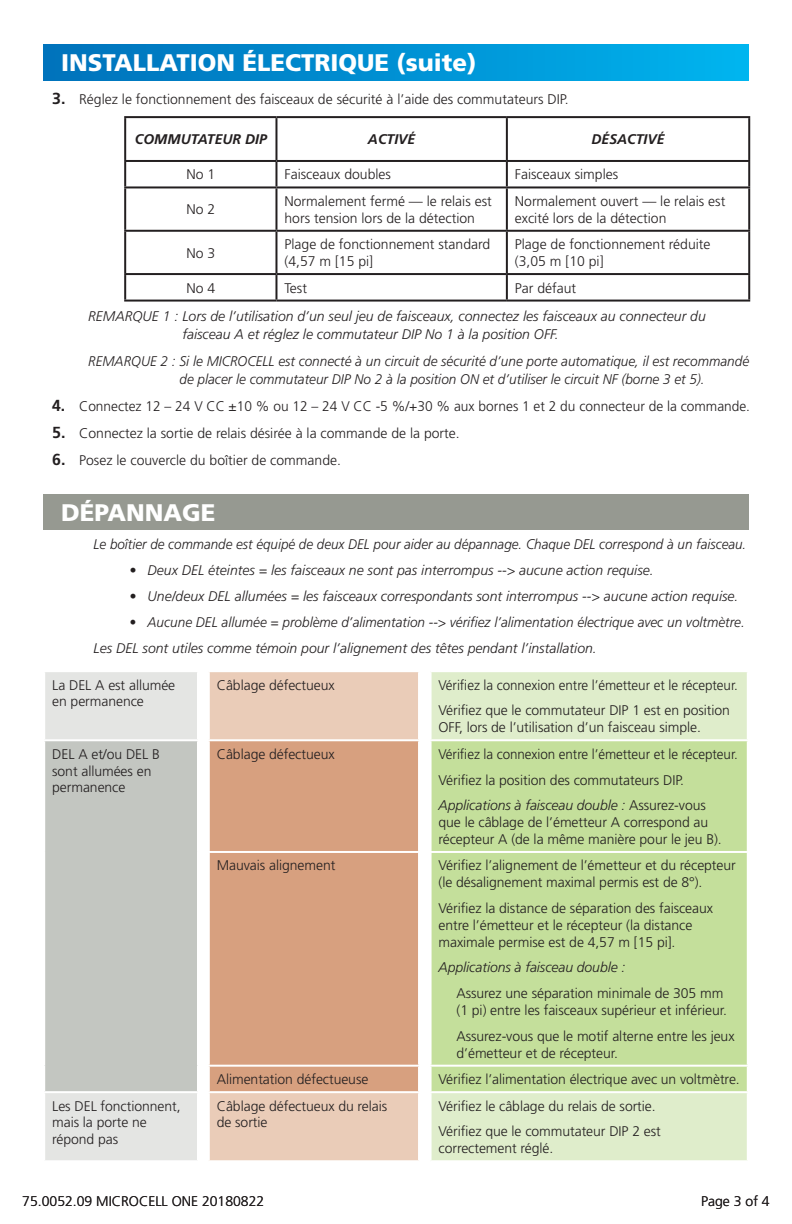
<style>
.page{position:relative;width:792px;height:1224px;background:#fff}
.page>*{position:absolute;margin:0;border:0;box-sizing:border-box;transform-origin:0 0}
.t1{font:900 24px "Frutiger LT Std";color:#fff}
.t2{font:300 14px/16.8px "Frutiger LT Std";letter-spacing:-.005em;color:#231f20}
.t3{font:italic 300 14px/18px "Frutiger LT Std";color:#231f20}
.t4{font:300 14px "Frutiger LT Std";letter-spacing:-.005em;color:#231f20;scale:.96 1}
.t5{font:italic 300 14px "Frutiger LT Std";color:#231f20;scale:.96 1}
.t6{font:italic 700 14px "Frutiger LT Std";color:#231f20}
.s1{font-weight:700;font-size:16px}
.s2{font-style:italic}
</style>
<div class="page">
<div style="left:43px;top:44px;width:706px;height:36px;background:linear-gradient(to right,#0070ba,#00b3ee)"></div>
<div style="left:43px;top:494px;width:706px;height:36px;background:#969991"></div>
<hr style="left:275px;top:118px;width:2px;height:42px;background:#231f20">
<hr style="left:506px;top:118px;width:2px;height:42px;background:#231f20">
<hr style="left:124px;top:160px;width:152px;height:2px;background:#231f20">
<hr style="left:276px;top:160px;width:231px;height:2px;background:#231f20">
<hr style="left:275px;top:162px;width:2px;height:24px;background:#231f20">
<hr style="left:507px;top:160px;width:243px;height:2px;background:#231f20">
<hr style="left:506px;top:162px;width:2px;height:24px;background:#231f20">
<hr style="left:124px;top:186px;width:152px;height:2px;background:#231f20">
<hr style="left:276px;top:186px;width:231px;height:2px;background:#231f20">
<hr style="left:275px;top:188px;width:2px;height:42px;background:#231f20">
<hr style="left:507px;top:186px;width:243px;height:2px;background:#231f20">
<hr style="left:506px;top:188px;width:2px;height:42px;background:#231f20">
<hr style="left:124px;top:230px;width:152px;height:2px;background:#231f20">
<hr style="left:276px;top:230px;width:231px;height:2px;background:#231f20">
<hr style="left:275px;top:232px;width:2px;height:41px;background:#231f20">
<hr style="left:507px;top:230px;width:243px;height:2px;background:#231f20">
<hr style="left:506px;top:232px;width:2px;height:41px;background:#231f20">
<hr style="left:124px;top:273px;width:152px;height:2px;background:#231f20">
<hr style="left:276px;top:273px;width:231px;height:2px;background:#231f20">
<hr style="left:275px;top:275px;width:2px;height:25px;background:#231f20">
<hr style="left:507px;top:273px;width:243px;height:2px;background:#231f20">
<hr style="left:506px;top:275px;width:2px;height:25px;background:#231f20">
<hr style="left:124px;top:116px;width:152px;height:2px;background:#231f20">
<hr style="left:124px;top:118px;width:2px;height:42px;background:#231f20">
<hr style="left:276px;top:116px;width:231px;height:2px;background:#231f20">
<hr style="left:507px;top:116px;width:243px;height:2px;background:#231f20">
<hr style="left:748px;top:118px;width:2px;height:42px;background:#231f20">
<hr style="left:124px;top:162px;width:2px;height:24px;background:#231f20">
<hr style="left:748px;top:162px;width:2px;height:24px;background:#231f20">
<hr style="left:124px;top:188px;width:2px;height:42px;background:#231f20">
<hr style="left:748px;top:188px;width:2px;height:42px;background:#231f20">
<hr style="left:124px;top:232px;width:2px;height:41px;background:#231f20">
<hr style="left:748px;top:232px;width:2px;height:41px;background:#231f20">
<hr style="left:124px;top:275px;width:2px;height:25px;background:#231f20">
<hr style="left:748px;top:275px;width:2px;height:25px;background:#231f20">
<hr style="left:124px;top:300px;width:152px;height:2px;background:#231f20">
<hr style="left:276px;top:300px;width:231px;height:2px;background:#231f20">
<hr style="left:507px;top:300px;width:243px;height:2px;background:#231f20">
<div style="left:45px;top:672px;width:152px;height:488px;background:#e4e5e3"></div>
<div style="left:210px;top:672px;width:208px;height:488px;background:#eaccb8"></div>
<div style="left:432px;top:672px;width:315px;height:488px;background:#dfedcb"></div>
<div style="left:44px;top:740px;width:154px;height:352px;background:#c3c6c1"></div>
<div style="left:210px;top:741px;width:208px;height:350px;background:#d7a07f"></div>
<div style="left:432px;top:741px;width:315px;height:350px;background:#c4df9b"></div>
<hr style="left:43px;top:739px;width:156px;height:2px;background:#fff">
<hr style="left:43px;top:741px;width:2px;height:111px;background:#fff">
<hr style="left:197px;top:741px;width:2px;height:111px;background:#fff">
<hr style="left:208px;top:739px;width:212px;height:2px;background:#fff">
<hr style="left:430px;top:739px;width:319px;height:2px;background:#fff">
<hr style="left:43px;top:852px;width:2px;height:214px;background:#fff">
<hr style="left:197px;top:852px;width:2px;height:214px;background:#fff">
<hr style="left:208px;top:851px;width:212px;height:2px;background:#fff">
<hr style="left:430px;top:851px;width:319px;height:2px;background:#fff">
<hr style="left:43px;top:1066px;width:2px;height:25px;background:#fff">
<hr style="left:197px;top:1066px;width:2px;height:25px;background:#fff">
<hr style="left:208px;top:1065px;width:212px;height:2px;background:#fff">
<hr style="left:430px;top:1065px;width:319px;height:2px;background:#fff">
<hr style="left:43px;top:1091px;width:156px;height:2px;background:#fff">
<hr style="left:208px;top:1091px;width:212px;height:2px;background:#fff">
<hr style="left:430px;top:1091px;width:319px;height:2px;background:#fff">
<p class="t1" style="left:61px;top:48px;width:417px">INSTALLATION ÉLECTRIQUE (suite)</p>
<p class="t2" style="left:52px;top:91px;width:518px"><span class="s1">3.</span> Réglez le fonctionnement des faisceaux de sécurité à l’aide des commutateurs DIP.</p>
<p class="t6" style="left:135px;top:131px;width:133px">COMMUTATEUR DIP</p>
<p class="t6" style="left:368px;top:131px;width:49px">ACTIVÉ</p>
<p class="t6" style="left:591px;top:131px;width:75px">DÉSACTIVÉ</p>
<p class="t2" style="left:186px;top:166px;width:30px">No 1</p>
<p class="t2" style="left:284px;top:166px;width:108px">Faisceaux doubles</p>
<p class="t2" style="left:515px;top:166px;width:105px">Faisceaux simples</p>
<p class="t2" style="left:186px;top:201px;width:30px">No 2</p>
<p class="t2" style="left:284px;top:193px;width:209px">Normalement fermé — le relais est hors tension lors de la détection</p>
<p class="t2" style="left:515px;top:193px;width:212px">Normalement ouvert — le relais est excité lors de la détection</p>
<p class="t2" style="left:186px;top:245px;width:30px">No 3</p>
<p class="t2" style="left:284px;top:236px;width:207px">Plage de fonctionnement standard (4,57 m [15 pi]</p>
<p class="t2" style="left:515px;top:236px;width:197px">Plage de fonctionnement réduite (3,05 m [10 pi]</p>
<p class="t2" style="left:186px;top:280px;width:30px">No 4</p>
<p class="t2" style="left:284px;top:280px;width:24px">Test</p>
<p class="t2" style="left:515px;top:280px;width:63px">Par défaut</p>
<p class="t3" style="left:182px;top:307px;width:525px;text-indent:-94px">REMARQUE 1 : Lors de l’utilisation d’un seul jeu de faisceaux, connectez les faisceaux au connecteur du faisceau A et réglez le commutateur DIP No 1 à la position OFF.</p>
<p class="t3" style="left:180px;top:352px;width:571px;text-indent:-91px">REMARQUE 2 : Si le MICROCELL est connecté à un circuit de sécurité d’une porte automatique, il est recommandé de placer le commutateur DIP No 2 à la position ON et d’utiliser le circuit NF (borne 3 et 5).</p>
<p class="t2" style="left:52px;top:398px;width:699px"><span class="s1">4.</span> Connectez 12 – 24 V CC ±10 % ou 12 – 24 V CC -5 %/+30 % aux bornes 1 et 2 du connecteur de la commande.</p>
<p class="t2" style="left:52px;top:425px;width:409px"><span class="s1">5.</span> Connectez la sortie de relais désirée à la commande de la porte.</p>
<p class="t2" style="left:52px;top:452px;width:290px"><span class="s1">6.</span> Posez le couvercle du boîtier de commande.</p>
<p class="t1" style="left:61px;top:498px;width:156px">DÉPANNAGE</p>
<p class="t5" style="left:94px;top:536px;width:681px">Le boîtier de commande est équipé de deux DEL pour aider au dépannage. Chaque DEL correspond à un faisceau.</p>
<p class="t3" style="left:130px;top:561px;width:526px">• Deux DEL éteintes = les faisceaux ne sont pas interrompus --&gt; aucune action requise.</p>
<p class="t3" style="left:130px;top:587px;width:610px">• Une/deux DEL allumées = les faisceaux correspondants sont interrompus --&gt; aucune action requise.</p>
<p class="t3" style="left:130px;top:613px;width:617px">• Aucune DEL allumée = problème d’alimentation --&gt; vérifiez l’alimentation électrique avec un voltmètre.</p>
<p class="t3" style="left:94px;top:639px;width:505px">Les DEL sont utiles comme témoin pour l’alignement des têtes pendant l’installation.</p>
<p class="t2" style="left:52px;top:677px;width:125px">La DEL A est allumée en permanence</p>
<p class="t2" style="left:217px;top:677px;width:119px">Câblage défectueux</p>
<p class="t4" style="left:439px;top:677px;width:313px">Vérifiez la connexion entre l’émetteur et le récepteur.</p>
<p class="t2" style="left:439px;top:702px;width:293px">Vérifiez que le commutateur DIP 1 est en position<br>OFF, lors de l’utilisation d’un faisceau simple.</p>
<p class="t2" style="left:52px;top:746px;width:109px">DEL A et/ou DEL B sont allumées en permanence</p>
<p class="t2" style="left:217px;top:746px;width:119px">Câblage défectueux</p>
<p class="t4" style="left:439px;top:746px;width:313px">Vérifiez la connexion entre l’émetteur et le récepteur.</p>
<p class="t2" style="left:439px;top:772px;width:247px">Vérifiez la position des commutateurs DIP.</p>
<p class="t2" style="left:439px;top:797px;width:285px"><span class="s2">Applications à faisceau double :</span> Assurez-vous que le câblage de l’émetteur A correspond au récepteur A (de la même manière pour le jeu B).</p>
<p class="t2" style="left:217px;top:857px;width:120px">Mauvais alignement</p>
<p class="t2" style="left:439px;top:857px;width:299px">Vérifiez l’alignement de l’émetteur et du récepteur (le désalignement maximal permis est de 8°).</p>
<p class="t2" style="left:439px;top:900px;width:276px">Vérifiez la distance de séparation des faisceaux entre l’émetteur et le récepteur (la distance maximale permise est de 4,57 m [15 pi].</p>
<p class="t3" style="left:439px;top:959px;width:188px">Applications à faisceau double :</p>
<p class="t2" style="left:457px;top:985px;width:272px">Assurez une séparation minimale de 305 mm (1 pi) entre les faisceaux supérieur et inférieur.</p>
<p class="t2" style="left:457px;top:1028px;width:280px">Assurez-vous que le motif alterne entre les jeux d’émetteur et de récepteur.</p>
<p class="t2" style="left:217px;top:1071px;width:153px">Alimentation défectueuse</p>
<p class="t2" style="left:439px;top:1071px;width:303px">Vérifiez l’alimentation électrique avec un voltmètre.</p>
<p class="t2" style="left:52px;top:1098px;width:130px">Les DEL fonctionnent, mais la porte ne répond pas</p>
<p class="t2" style="left:217px;top:1098px;width:172px">Câblage défectueux du relais de sortie</p>
<p class="t2" style="left:439px;top:1098px;width:219px">Vérifiez le câblage du relais de sortie.</p>
<p class="t2" style="left:439px;top:1123px;width:224px">Vérifiez que le commutateur DIP 2 est correctement réglé.</p>
<p class="t2" style="left:22px;top:1193px;width:244px">75.0052.09 MICROCELL ONE 20180822</p>
<p class="t2" style="left:701px;top:1193px;width:70px">Page 3 of 4</p>
</div>
